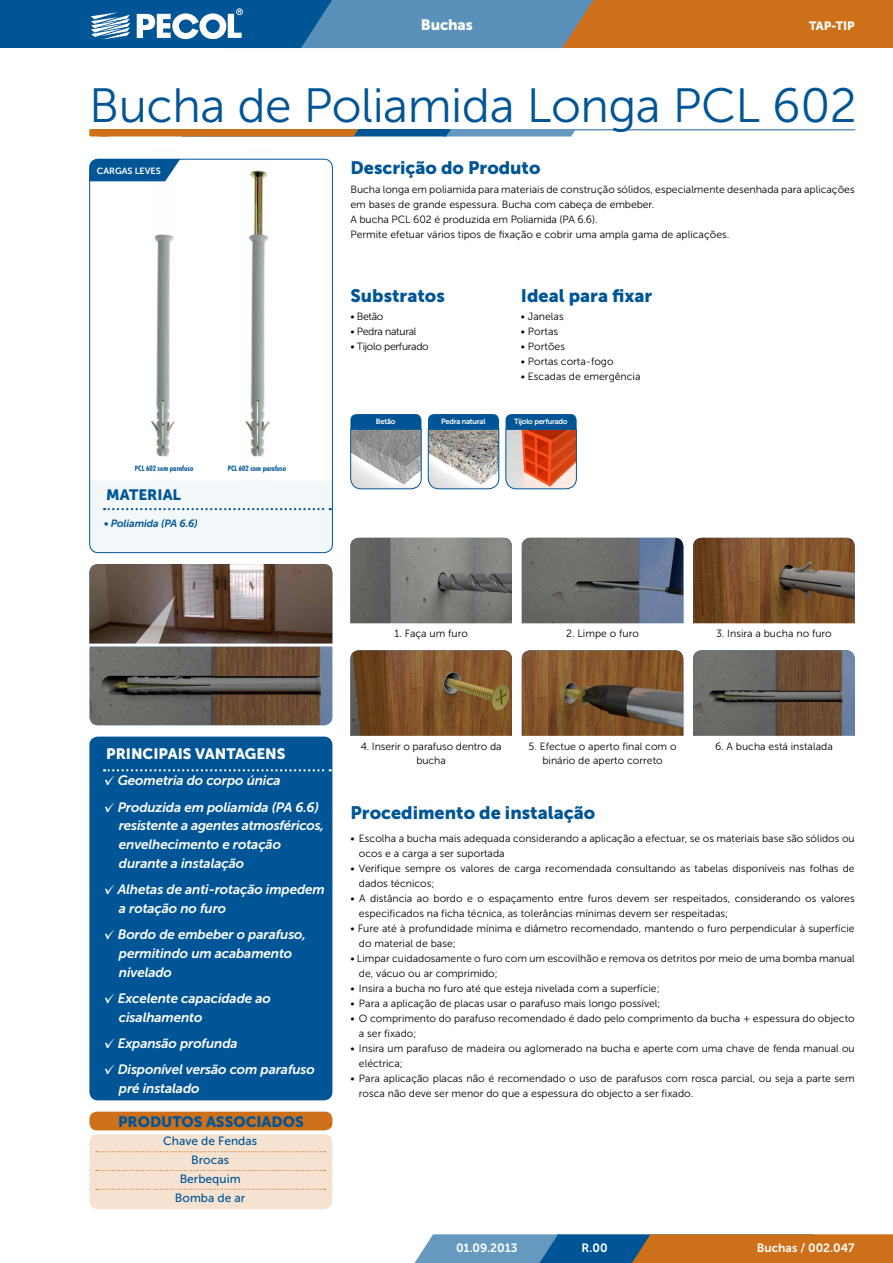
<style>
.page{position:relative;width:893px;height:1263px;background:#fff}
.page>*{position:absolute;margin:0;border:0;box-sizing:border-box;transform-origin:0 0}
.t1{font:48px "Museo Sans 300";letter-spacing:-.01em;color:#005596}
.t2{font:18px "Museo Sans 900";color:#005596}
.t3{font:15px "Museo Sans 900";color:#005596}
.t4{font:15px "Museo Sans 900";color:#fff}
.t5{font:italic 13.5px/18.8px "Museo Sans 700";letter-spacing:-.01em;color:#fff}
.t6{font:12px/18.8px "Museo Sans 500";color:#005596;text-align:center}
.t7{font:12px "Museo Sans 700";color:#fff}
.t8{font:12px "Museo Sans 900";letter-spacing:-.01em;color:#fff}
.t9{font:10.5px/15px "Museo Sans 300";color:#000}
.t10{font:10.5px "Museo Sans 300";letter-spacing:-.03em;color:#000}
.t11{font:italic 10.5px "Museo Sans 700";letter-spacing:-.01em;color:#005596}
.t12{font:9px "Museo Sans 700";color:#fff}
.t13{font:700 condensed 7.5px "Futura BT";color:#005596}
.t14{font:7.5px "Museo Sans 700";letter-spacing:-.03em;color:#fff}
.s1{font-family:"PF Handbook Pro";font-style:normal}
</style>
<div class="page">
<svg style="left:414px;top:1234px;width:479px;height:29px;background:#8c7962"></svg>
<svg style="left:0;top:0;width:893px;height:48px;background:#6e7879"></svg>
<img style="left:350px;top:650px;width:162px;height:86px">
<img style="left:522px;top:650px;width:161px;height:86px">
<img style="left:693px;top:650px;width:162px;height:86px">
<img style="left:350px;top:538px;width:162px;height:85px">
<div style="left:350px;top:623px;width:163px;height:21px;border:2px solid #fff"></div>
<img style="left:522px;top:538px;width:161px;height:85px">
<div style="left:521px;top:623px;width:163px;height:21px;border:2px solid #fff"></div>
<img style="left:693px;top:538px;width:162px;height:85px">
<div style="left:692px;top:623px;width:163px;height:21px;border:2px solid #fff"></div>
<img style="left:149px;top:158px;width:29px;height:299px">
<img style="left:242px;top:158px;width:31px;height:299px">
<div style="left:89px;top:481px;width:243px;height:72px;background:#f2f7fa"></div>
<svg style="left:89px;top:159px;width:90px;height:22px;background:#15639e"></svg>
<div style="left:89px;top:1112px;width:243px;height:18px;background:#ce7019;border-radius:8px"></div>
<div style="left:89px;top:1134px;width:243px;height:75px;background:#f5e2d1;border-radius:9px"></div>
<svg style="left:96px;top:1151px;width:229px;height:1px"></svg>
<svg style="left:96px;top:1170px;width:229px;height:1px"></svg>
<svg style="left:96px;top:1189px;width:229px;height:1px"></svg>
<div style="left:89px;top:737px;width:243px;height:363px;background:#005596;border-radius:9px"></div>
<svg style="left:104px;top:769px;width:227px;height:2px"></svg>
<hr style="left:100px;top:129px;width:755px;height:1px;background:#6699c0">
<svg style="left:109px;top:129px;width:467px;height:7px;background:#89765f"></svg>
<div style="left:89px;top:129px;width:20px;height:8px;background:#ce7019;border-radius:2px"></div>
<img style="left:89px;top:564px;width:243px;height:31px">
<svg style="left:89px;top:595px;width:244px;height:131px;background:#685c54"></svg>
<svg style="left:505px;top:414px;width:72px;height:75px;background:#a9756e"></svg>
<svg style="left:428px;top:414px;width:71px;height:75px;background:#90a2ad"></svg>
<svg style="left:350px;top:414px;width:72px;height:75px;background:#889cab"></svg>
<div style="left:89px;top:159px;width:244px;height:394px;border:1px solid #005596;border-radius:9px"></div>
<h3 class="t4" style="left:421px;top:16px;width:53px">Buchas</h3>
<p class="t8" style="left:809px;top:19px;width:47px">TAP-TIP</p>
<h1 class="t1" style="left:89px;top:79px;width:769px">Bucha de Poliamida Longa PCL 602</h1>
<p class="t12" style="left:97px;top:166px;width:65px">cargas Leves</p>
<h2 class="t2" style="left:350px;top:157px;width:192px">Descrição do Produto</h2>
<p class="t9" style="left:350px;top:182px;width:506px">Bucha longa em poliamida para materiais de construção sólidos, especialmente desenhada para aplicações em bases de grande espessura. Bucha com cabeça de embeber.<br>A bucha PCL 602 é produzida em Poliamida (PA 6.6).<br>Permite efetuar vários tipos de fixação e cobrir uma ampla gama de aplicações.</p>
<h2 class="t2" style="left:350px;top:285px;width:96px">Substratos</h2>
<h2 class="t2" style="left:521px;top:285px;width:133px">Ideal para fixar</h2>
<p class="t9" style="left:350px;top:309px;width:35px">• Betão</p>
<p class="t10" style="left:350px;top:326px;width:68px">• Pedra natural</p>
<p class="t10" style="left:350px;top:341px;width:80px">• Tijolo perfurado</p>
<p class="t9" style="left:521px;top:309px;width:44px">• Janelas</p>
<p class="t9" style="left:521px;top:324px;width:39px">• Portas</p>
<p class="t9" style="left:521px;top:339px;width:46px">• Portões</p>
<p class="t9" style="left:521px;top:354px;width:94px">• Portas corta-fogo</p>
<p class="t9" style="left:521px;top:369px;width:121px">• Escadas de emergência</p>
<p class="t13" style="left:135px;top:464px;width:60px">PCL 602 sem parafuso</p>
<p class="t13" style="left:228px;top:464px;width:60px">PCL 602 com parafuso</p>
<h3 class="t3" style="left:106px;top:486px;width:76px">Material</h3>
<p class="t11" style="left:104px;top:517px;width:95px">• Poliamida (PA 6.6)</p>
<p class="t14" style="left:376px;top:418px;width:21px">Betão</p>
<p class="t14" style="left:441px;top:418px;width:46px">Pedra natural</p>
<p class="t14" style="left:514px;top:418px;width:55px">Tijolo perfurado</p>
<p class="t9" style="left:394px;top:626px;width:75px">1. Faça um furo</p>
<p class="t9" style="left:566px;top:626px;width:74px">2. Limpe o furo</p>
<p class="t9" style="left:716px;top:626px;width:117px">3. Insira a bucha no furo</p>
<h3 class="t4" style="left:106px;top:745px;width:56px">Pri ncipais</h3>
<h3 class="t4" style="left:195px;top:745px;width:90px">Vantagens</h3>
<p class="t5" style="left:104px;top:771px;width:178px"><span class="s1">✓</span> Geometria do corpo única</p>
<p class="t5" style="left:119px;top:797px;width:207px;text-indent:-15px"><span class="s1">✓</span> Produzida em poliamida (PA 6.6) resistente a agentes atmosféricos, envelhecimento e rotação durante a instalação</p>
<p class="t5" style="left:119px;top:880px;width:207px;text-indent:-15px"><span class="s1">✓</span> Alhetas de anti-rotação impedem a rotação no furo</p>
<p class="t5" style="left:119px;top:925px;width:189px;text-indent:-15px"><span class="s1">✓</span> Bordo de embeber o parafuso, permitindo um acabamento nivelado</p>
<p class="t5" style="left:119px;top:989px;width:153px;text-indent:-15px"><span class="s1">✓</span> Excelente capacidade ao cisalhamento</p>
<p class="t5" style="left:104px;top:1034px;width:135px"><span class="s1">✓</span> Expansão profunda</p>
<p class="t5" style="left:119px;top:1060px;width:198px;text-indent:-15px"><span class="s1">✓</span> Disponível versão com parafuso pré instalado</p>
<h3 class="t3" style="left:118px;top:1113px;width:186px">Produtos Associados</h3>
<p class="t6" style="left:163px;top:1132px;width:96px">Chave de Fendas<br>Brocas<br>Berbequim<br>Bomba de ar</p>
<p class="t9" style="left:361px;top:740px;width:142px;line-height:13.5px;text-align:center">4. Inserir o parafuso dentro da bucha</p>
<p class="t9" style="left:529px;top:740px;width:149px;line-height:13.5px;text-align:center">5. Efectue o aperto final com o binário de aperto correto</p>
<p class="t9" style="left:715px;top:739px;width:119px">6. A bucha está instalada</p>
<h2 class="t2" style="left:351px;top:802px;width:246px">Procedimento de instalação</h2>
<p class="t9" style="left:359px;top:830px;width:497px;text-indent:-9px">• Escolha a bucha mais adequada considerando a aplicação a efectuar, se os materiais base são sólidos ou ocos e a carga a ser suportada</p>
<p class="t9" style="left:359px;top:860px;width:497px;text-indent:-9px">• Verifique sempre os valores de carga recomendada consultando as tabelas disponíveis nas folhas de dados técnicos;</p>
<p class="t9" style="left:359px;top:890px;width:497px;text-indent:-9px">• A distância ao bordo e o espaçamento entre furos devem ser respeitados, considerando os valores especificados na ficha técnica, as tolerâncias mínimas devem ser respeitadas;</p>
<p class="t9" style="left:359px;top:920px;width:497px;text-indent:-9px">• Fure até à profundidade mínima e diâmetro recomendado, mantendo o furo perpendicular à superfície do material de base;</p>
<p class="t9" style="left:359px;top:951px;width:497px;text-indent:-9px">• Limpar cuidadosamente o furo com um escovilhão e remova os detritos por meio de uma bomba manual de, vácuo ou ar comprimido;</p>
<p class="t9" style="left:350px;top:981px;width:311px">• Insira a bucha no furo até que esteja nivelada com a superfície;</p>
<p class="t9" style="left:350px;top:996px;width:312px">• Para a aplicação de placas usar o parafuso mais longo possível;</p>
<p class="t9" style="left:359px;top:1011px;width:497px;text-indent:-9px">• O comprimento do parafuso recomendado é dado pelo comprimento da bucha + espessura do objecto a ser fixado;</p>
<p class="t9" style="left:359px;top:1041px;width:497px;text-indent:-9px">• Insira um parafuso de madeira ou aglomerado na bucha e aperte com uma chave de fenda manual ou eléctrica;</p>
<p class="t9" style="left:359px;top:1071px;width:497px;text-indent:-9px">• Para aplicação placas não é recomendado o uso de parafusos com rosca parcial, ou seja a parte sem rosca não deve ser menor do que a espessura do objecto a ser fixado.</p>
<p class="t7" style="left:456px;top:1241px;width:63px">01.09.2013</p>
<p class="t7" style="left:582px;top:1241px;width:27px">R.00</p>
<p class="t7" style="left:757px;top:1241px;width:100px">Buchas / 002.047</p>
</div>
